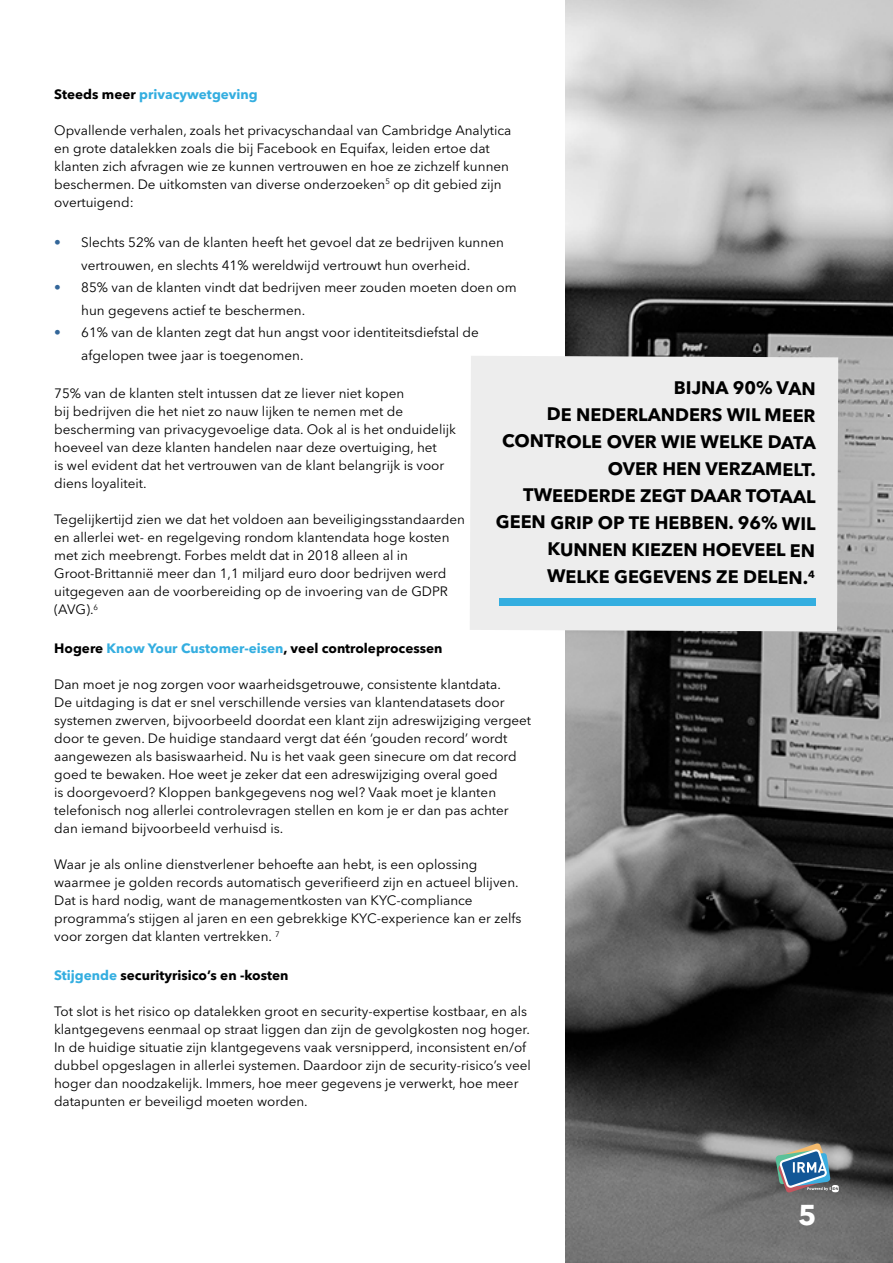
<style>
.page{position:relative;width:893px;height:1263px;background:#fff}
.page>*{position:absolute;margin:0;border:0;box-sizing:border-box;transform-origin:0 0}
.t1{font:700 28.5px "Avenir Next LT Pro";color:#fff}
.t2{font:700 18px/27.2px "Avenir Next LT Pro";letter-spacing:-.005em;color:#000;text-align:right}
.SIDN_Basis{font:13.5px/18px "Avenir Next LT Pro";color:#000}
.SIDN_Basis-2{font:700 13.5px "Avenir Next LT Pro";color:#000}
.SIDN_Basis-3{font:700 13.5px "Avenir Next LT Pro";color:#34aee0}
.s1{color:#000}
.s2{color:#369}
.s3{color:#34aee0}
</style>
<div class="page">
<img style="left:565px;top:0;width:327px;height:1263px">
<div style="left:470px;top:356px;width:368px;height:276px;background:#ededed"></div>
<svg style="left:775px;top:1143px;width:63px;height:49px"></svg>
<div style="left:499px;top:598px;width:316px;height:8px;background:#34aee0"></div>
<p class="SIDN_Basis-3" style="left:54px;top:86px;width:205px"><span class="s1">Steeds meer</span> privacywetgeving</p>
<p class="SIDN_Basis" style="left:54px;top:121px;width:458px">Opvallende verhalen, zoals het privacyschandaal van Cambridge Analytica en grote datalekken zoals die bij Facebook en Equifax, leiden ertoe dat klanten zich afvragen wie ze kunnen vertrouwen en hoe ze zichzelf kunnen beschermen. De uitkomsten van diverse onderzoeken<sup>5</sup> op dit gebied zijn overtuigend:</p>
<p class="SIDN_Basis" style="left:54px;top:231px;width:451px;line-height:22.5px;text-align:center"><span class="s2">•</span> Slechts 52% van de klanten heeft het gevoel dat ze bedrijven kunnen vertrouwen, en slechts 41% wereldwijd vertrouwt hun overheid.</p>
<p class="SIDN_Basis" style="left:81px;top:276px;width:437px;line-height:22.5px;text-indent:-27px"><span class="s2">•</span> 85% van de klanten vindt dat bedrijven meer zouden moeten doen om hun gegevens actief te beschermen.</p>
<p class="SIDN_Basis" style="left:81px;top:321px;width:399px;line-height:22.5px;text-indent:-27px"><span class="s2">•</span> 61% van de klanten zegt dat hun angst voor identiteitsdiefstal de afgelopen twee jaar is toegenomen.</p>
<p class="SIDN_Basis" style="left:54px;top:385px;width:403px">75% van de klanten stelt intussen dat ze liever niet kopen<br>bij bedrijven die het niet zo nauw lijken te nemen met de bescherming van privacygevoelige data. Ook al is het onduidelijk hoeveel van deze klanten handelen naar deze overtuiging, het<br>is wel evident dat het vertrouwen van de klant belangrijk is voor diens loyaliteit.</p>
<p class="SIDN_Basis" style="left:54px;top:511px;width:412px">Tegelijkertijd zien we dat het voldoen aan beveiligingsstandaarden en allerlei wet- en regelgeving rondom klantendata hoge kosten met zich meebrengt. Forbes meldt dat in 2018 alleen al in Groot-Brittannië meer dan 1,1 miljard euro door bedrijven werd uitgegeven aan de voorbereiding op de invoering van de GDPR (AVG).<sup>6</sup></p>
<p class="SIDN_Basis-2" style="left:54px;top:640px;width:390px">Hogere <span class="s3">Know Your Customer-eisen</span>, veel controleprocessen</p>
<p class="SIDN_Basis" style="left:54px;top:676px;width:478px">Dan moet je nog zorgen voor waarheidsgetrouwe, consistente klantdata.<br>De uitdaging is dat er snel verschillende versies van klantendatasets door systemen zwerven, bijvoorbeeld doordat een klant zijn adreswijziging vergeet door te geven. De huidige standaard vergt dat één ‘gouden record’ wordt aangewezen als basiswaarheid. Nu is het vaak geen sinecure om dat record goed te bewaken. Hoe weet je zeker dat een adreswijziging overal goed<br>is doorgevoerd? Kloppen bankgegevens nog wel? Vaak moet je klanten telefonisch nog allerlei controlevragen stellen en kom je er dan pas achter dan iemand bijvoorbeeld verhuisd is.</p>
<p class="SIDN_Basis" style="left:54px;top:856px;width:469px">Waar je als online dienstverlener behoefte aan hebt, is een oplossing waarmee je golden records automatisch geverifieerd zijn en actueel blijven.<br>Dat is hard nodig, want de managementkosten van KYC-compliance programma’s stijgen al jaren en een gebrekkige KYC-experience kan er zelfs voor zorgen dat klanten vertrekken. <sup>7</sup></p>
<p class="SIDN_Basis-2" style="left:54px;top:967px;width:236px"><span class="s3">Stijgende</span> securityrisico’s en -kosten</p>
<p class="SIDN_Basis" style="left:54px;top:1002px;width:478px">Tot slot is het risico op datalekken groot en security-expertise kostbaar, en als klantgegevens eenmaal op straat liggen dan zijn de gevolgkosten nog hoger.<br>In de huidige situatie zijn klantgegevens vaak versnipperd, inconsistent en/of dubbel opgeslagen in allerlei systemen. Daardoor zijn de security-risico’s veel hoger dan noodzakelijk. Immers, hoe meer gegevens je verwerkt, hoe meer datapunten er beveiligd moeten worden.</p>
<p class="t2" style="left:674px;top:374px;width:143px">BIJNA 90% VAN</p>
<p class="t2" style="left:502px;top:401px;width:315px">DE NEDERLANDERS WIL MEER<br>CONTROLE OVER WIE WELKE DATA<br>OVER HEN VERZAMELT.</p>
<p class="t2" style="left:496px;top:482px;width:321px">TWEEDERDE ZEGT DAAR TOTAAL<br>GEEN GRIP OP TE HEBBEN. 96% WIL<br>KUNNEN KIEZEN HOEVEEL EN</p>
<p class="t2" style="left:547px;top:563px;width:269px">WELKE GEGEVENS ZE DELEN.<sup>4</sup></p>
<p class="t1" style="left:798px;top:1197px;width:20px">5</p>
</div>
